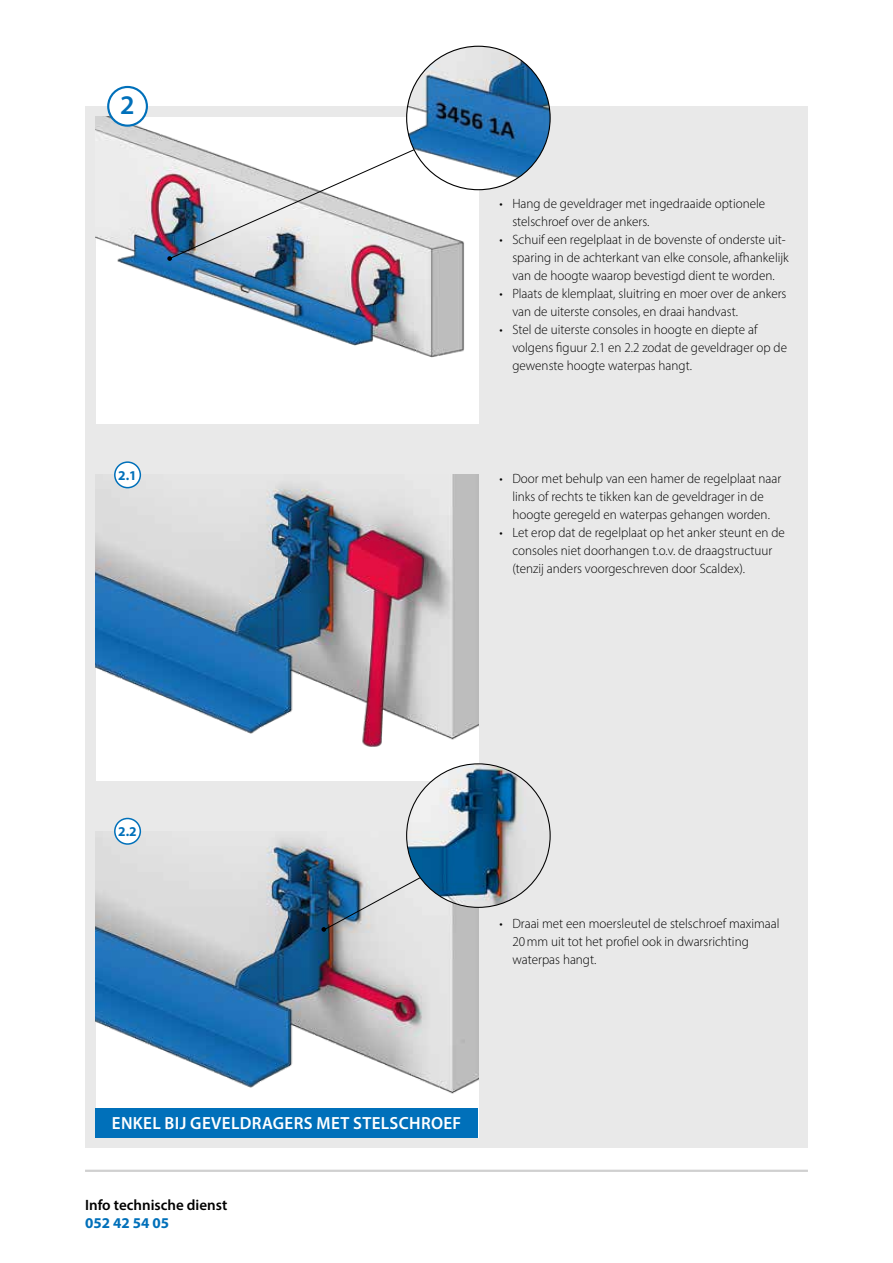
<style>
.page{position:relative;width:893px;height:1263px;background:#fff}
.page>*{position:absolute;margin:0;border:0;box-sizing:border-box;transform-origin:0 0}
.t1{font:600 27px "Myriad Pro";color:#0070ba}
.t2{font:600 17.55px "Myriad Pro";letter-spacing:.02em;color:#fff}
.t3{font:600 15px "Myriad Pro";color:#000}
.t4{font:700 15px "Myriad Pro";color:#0070ba}
.t5{font:300 13.5px/18px "Myriad Pro";color:#000}
.t6{font:700 13.5px "Myriad Pro";color:#0070ba}
</style>
<div class="page">
<hr style="left:85px;top:1170px;width:723px;height:2px;background:#d0d0d0">
<div style="left:85px;top:106px;width:723px;height:1042px;background:#e9e9e9"></div>
<div style="left:96px;top:117px;width:382px;height:306px;background:#fff"></div>
<img style="left:96px;top:117px;width:372px;height:241px">
<div style="left:96px;top:474px;width:382px;height:306px;background:#fff"></div>
<img style="left:96px;top:474px;width:382px;height:273px">
<img style="left:96px;top:831px;width:382px;height:277px">
<div style="left:115px;top:462px;width:25px;height:26px;background:#fff;border-radius:50%"></div>
<div style="left:114px;top:461px;width:27px;height:27px;border:2px solid #0070ba;border-radius:50%"></div>
<div style="left:115px;top:818px;width:25px;height:26px;background:#fff;border-radius:50%"></div>
<div style="left:114px;top:818px;width:27px;height:27px;border:2px solid #0070ba;border-radius:50%"></div>
<svg style="left:167px;top:142px;width:263px;height:119px"></svg>
<svg style="left:321px;top:850px;width:148px;height:82px"></svg>
<div style="left:108px;top:87px;width:39px;height:39px;background:#fff;border-radius:50%"></div>
<div style="left:107px;top:86px;width:41px;height:41px;border:2px solid #0070ba;border-radius:50%"></div>
<img style="left:407px;top:764px;width:143px;height:143px;border-radius:72px">
<img style="left:407px;top:46px;width:143px;height:144px;border-radius:72px">
<div style="left:95px;top:1108px;width:383px;height:29px;background:#0070ba"></div>
<h1 class="t1" style="left:120px;top:88px;width:16px">2</h1>
<p class="t6" style="left:118px;top:467px;width:20px">2.1</p>
<p class="t5" style="left:512px;top:194px;width:254px;text-indent:-13px">• Hang de geveldrager met ingedraaide optionele stelschroef over de ankers.</p>
<p class="t5" style="left:512px;top:230px;width:278px;text-indent:-13px">• Schuif een regelplaat in de bovenste of onderste uit&shy;sparing in de achterkant van elke console, afhankelijk van de hoogte waarop bevestigd dient te worden.</p>
<p class="t5" style="left:512px;top:284px;width:276px;text-indent:-13px">• Plaats de klemplaat, sluitring en moer over de ankers van de uiterste consoles, en draai handvast.</p>
<p class="t5" style="left:512px;top:320px;width:276px;text-indent:-13px">• Stel de uiterste consoles in hoogte en diepte af volgens figuur 2.1 en 2.2 zodat de geveldrager op de gewenste hoogte waterpas hangt.</p>
<p class="t5" style="left:500px;top:470px;width:283px;text-align:center">• Door met behulp van een hamer de regelplaat naar links of rechts te tikken kan de geveldrager in de hoogte geregeld en waterpas gehangen worden.</p>
<p class="t5" style="left:512px;top:524px;width:274px;text-indent:-13px">• Let erop dat de regelplaat op het anker steunt en de consoles niet doorhangen t.o.v. de draagstructuur (tenzij anders voorgeschreven door Scaldex).</p>
<p class="t6" style="left:118px;top:823px;width:20px">2.2</p>
<p class="t5" style="left:512px;top:914px;width:269px;text-indent:-13px">• Draai met een moersleutel de stelschroef maximaal<br>20mm uit tot het profiel ook in dwarsrichting waterpas hangt.</p>
<p class="t2" style="left:112px;top:1112px;width:351px">ENKEL BIJ GEVELDRAGERS MET STELSCHROEF</p>
<p class="t3" style="left:85px;top:1195px;width:144px">Info technische dienst</p>
<p class="t4" style="left:85px;top:1213px;width:86px">052 42 54 05</p>
</div>
